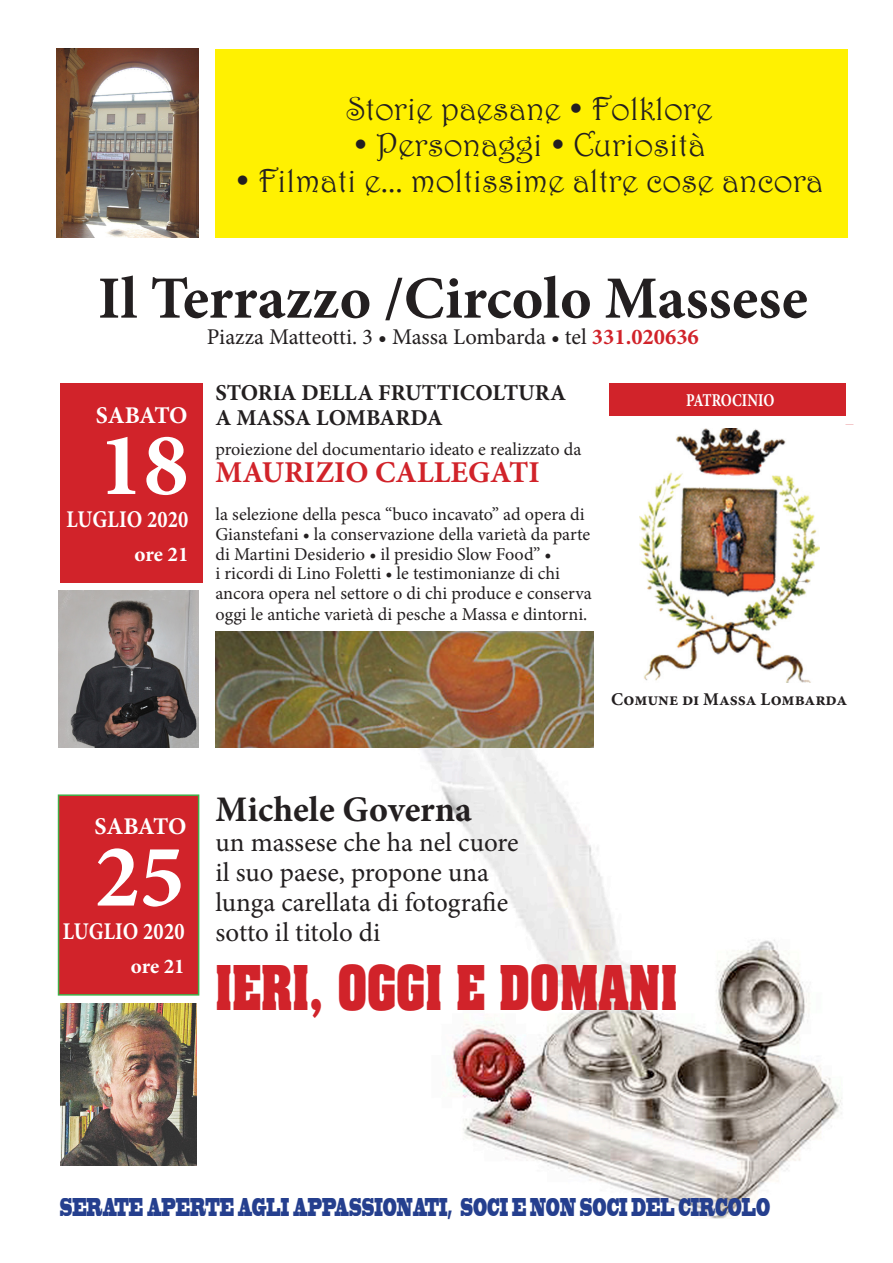
<style>
.page{position:relative;width:893px;height:1263px;background:#fff}
.page>*{position:absolute;margin:0;border:0;box-sizing:border-box;transform-origin:0 0}
.t1{font:700 90px "Minion Pro";color:#fff}
.t2{font:700 60px "Minion Pro";letter-spacing:.005em;color:#231f20}
.t3{font:700 52.5px "Aachen Std";color:#d1232a;scale:.79 1}
.t4{font:700 36px "Minion Pro";color:#231f20}
.t5{font:33px "Harrington";color:#231f20}
.t6{font:700 30.3px "Minion Pro";color:#d1232a}
.t7{font:27px "Minion Pro";letter-spacing:-.005em;color:#231f20}
.t8{font:24px "Blackoak Std";color:#253f8e;scale:.33 1}
.t9{font:700 24px "Minion Pro";color:#fff;scale:.85 1}
.t10{font:700 24px "Minion Pro";color:#fff}
.t11{font:700 22.65px "Minion Pro";color:#231f20}
.t12{font:22.5px "Minion Pro";letter-spacing:-.005em;color:#231f20}
.t13{font:700 21px "Minion Pro";color:#fff}
.t14{font:18.15px/19.6px "Minion Pro";color:#231f20}
.t15{font:700 18px "Minion Pro";color:#231f20}
.t16{font:700 18px "Minion Pro";color:#fff;scale:.8 1}
.s1{font-weight:700;color:#d1232a}
</style>
<div class="page">
<div style="left:60px;top:384px;width:142px;height:199px;background:#d1232a"></div>
<div style="left:215px;top:49px;width:633px;height:189px;background:#fff101"></div>
<img style="left:419px;top:634px;width:423px;height:584px">
<img style="left:639px;top:428px;width:180px;height:255px">
<div style="left:609px;top:384px;width:236px;height:32px;background:#d1232a"></div>
<img style="left:56px;top:48px;width:143px;height:190px">
<img style="left:58px;top:590px;width:141px;height:157px">
<div style="left:58px;top:794px;width:141px;height:201px;background:#d1232a;border:2px solid #40ae49"></div>
<img style="left:60px;top:1003px;width:136px;height:162px">
<img style="left:215px;top:631px;width:378px;height:117px">
<p class="t5" style="left:346px;top:89px;width:367px">Storie paesane • Folklore</p>
<p class="t5" style="left:353px;top:125px;width:353px">• Personaggi • Curiosità</p>
<p class="t5" style="left:235px;top:161px;width:589px">• Filmati e... moltissime altre cose ancora</p>
<p class="t2" style="left:98px;top:256px;width:711px">Il Terrazzo /Circolo Massese</p>
<p class="t12" style="left:207px;top:321px;width:494px">Piazza Matteotti. 3 • Massa Lombarda • tel <span class="s1">331.020636</span></p>
<p class="t10" style="left:96px;top:398px;width:93px">SABATO</p>
<p class="t1" style="left:99px;top:402px;width:91px">18</p>
<p class="t9" style="left:67px;top:503px;width:145px">LUGLIO 2020</p>
<p class="t13" style="left:135px;top:540px;width:55px">ore 21</p>
<p class="t11" style="left:215px;top:377px;width:352px">STORIA DELLA FRUTTICOLTURA</p>
<p class="t11" style="left:215px;top:401px;width:229px">A MASSA LOMBARDA</p>
<p class="t14" style="left:215px;top:439px;width:367px">proiezione del documentario ideato e realizzato da</p>
<p class="t6" style="left:215px;top:451px;width:326px">MAURIZIO CALLEGATI</p>
<p class="t14" style="left:215px;top:505px;width:376px">la selezione della pesca “buco incavato” ad opera di<br>Gianstefani • la conservazione della varietà da parte di Martini Desiderio • il presidio Slow Food” •</p>
<p class="t14" style="left:215px;top:563px;width:378px;line-height:20.4px">i ricordi di Lino Foletti • le testimonianze di chi ancora opera nel settore o di chi produce e conserva oggi le antiche varietà di pesche a Massa e dintorni.</p>
<p class="t16" style="left:686px;top:387px;width:112px">PATROCINIO</p>
<p class="t15" style="left:611px;top:686px;width:237px">Comune di Massa Lombarda</p>
<p class="t10" style="left:95px;top:810px;width:93px">SABATO</p>
<p class="t1" style="left:95px;top:813px;width:91px">25</p>
<p class="t9" style="left:63px;top:914px;width:145px">LUGLIO 2020</p>
<p class="t13" style="left:131px;top:951px;width:55px">ore 21</p>
<p class="t4" style="left:215px;top:784px;width:258px">Michele Governa</p>
<p class="t7" style="left:215px;top:825px;width:305px">un massese che ha nel cuore</p>
<p class="t7" style="left:215px;top:855px;width:275px">il suo paese, propone una</p>
<p class="t7" style="left:215px;top:885px;width:294px">lunga carellata di fotografie</p>
<p class="t7" style="left:215px;top:915px;width:167px">sotto il titolo di</p>
<p class="t3" style="left:215px;top:950px;width:586px">IERI, OGGI E DOMANI</p>
<p class="t8" style="left:60px;top:1191px;width:2154px">SERATE APERTE AGLI APPASSIONATI, SOCI E NON SOCI DEL CIRCOLO</p>
</div>
